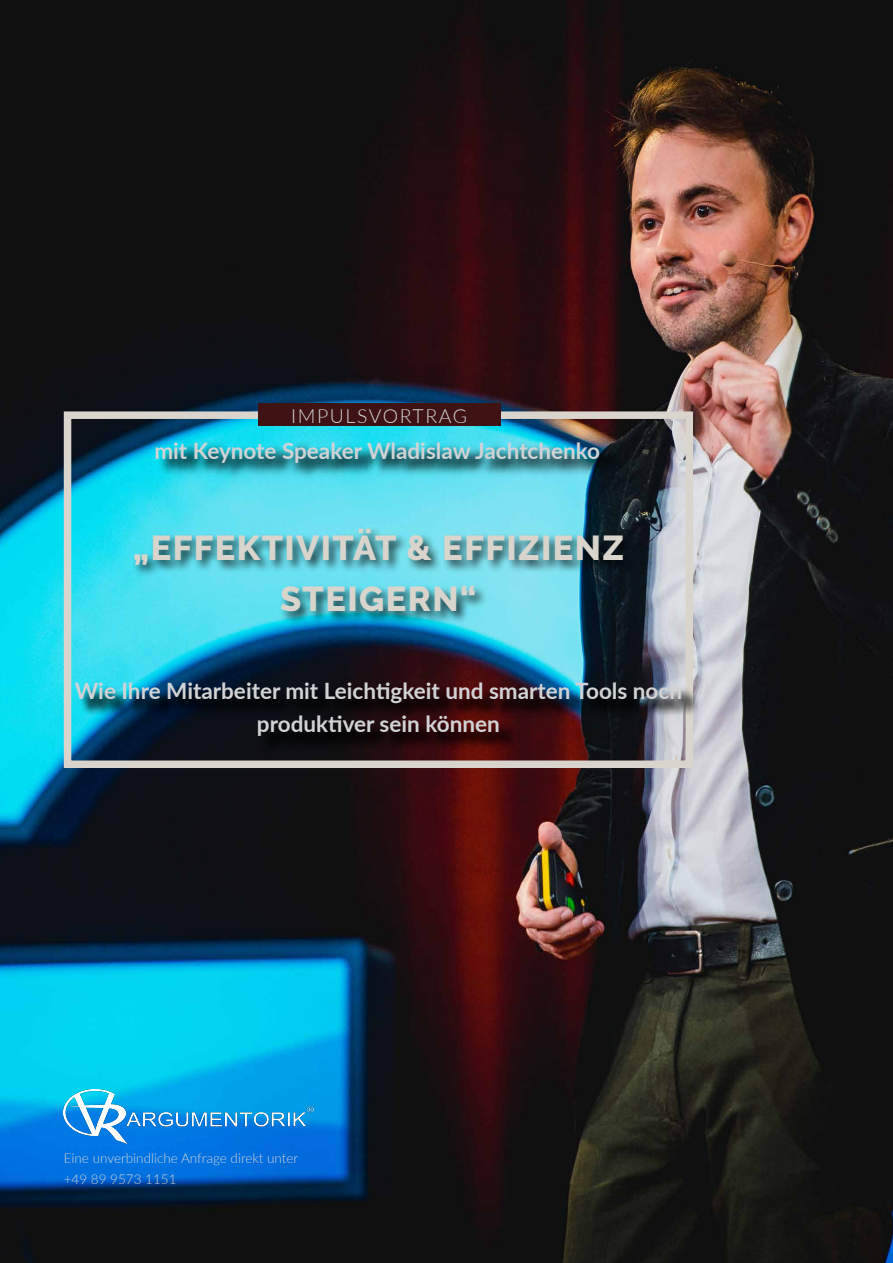
<style>
.page{position:relative;width:893px;height:1263px;background:#fff}
.page>*{position:absolute;margin:0;border:0;box-sizing:border-box;transform-origin:0 0}
.t1{font:800 34.5px/51px "Raleway";letter-spacing:.04em;color:#dad5cc;text-align:center}
.t2{font:700 22.5px/33px "Lato";color:#d1d3d4;text-align:center}
.t3{font:300 19.5px "Lato";letter-spacing:.08em;color:#d1d3d4}
.t4{font:300 13.5px/21px "Lato";color:#d1d3d4}
</style>
<div class="page">
<img style="left:0;top:0;width:893px;height:1263px">
<div style="left:64px;top:411px;width:629px;height:357px;border:8px solid #dad5cc"></div>
<div style="left:161px;top:440px;width:460px;height:36px;background:#000;opacity:.75"></div>
<div style="left:158px;top:445px;width:460px;height:36px;background:#000;opacity:.75"></div>
<img style="left:64px;top:1089px;width:250px;height:55px">
<div style="left:132px;top:526px;width:504px;height:99px;background:#000;opacity:.75"></div>
<div style="left:258px;top:403px;width:242px;height:23px;background:#3f1313"></div>
<div style="left:78px;top:685px;width:621px;height:69px;background:#000;opacity:.75"></div>
<p class="t3" style="left:291px;top:402px;width:178px">IMPULSVORTRAG</p>
<p class="t2" style="left:154px;top:433px;width:447px">mit Keynote Speaker Wladislaw Jachtchenko</p>
<h1 class="t1" style="left:133px;top:523px;width:493px">„EFFEKTIVITÄT &amp; EFFIZIENZ<br>STEIGERN“</h1>
<p class="t2" style="left:75px;top:673px;width:609px">Wie Ihre Mitarbeiter mit Leichtigkeit und smarten Tools noch produktiver sein können</p>
<p class="t4" style="left:64px;top:1147px;width:236px">Eine unverbindliche Anfrage direkt unter +49 89 9573 1151</p>
</div>
